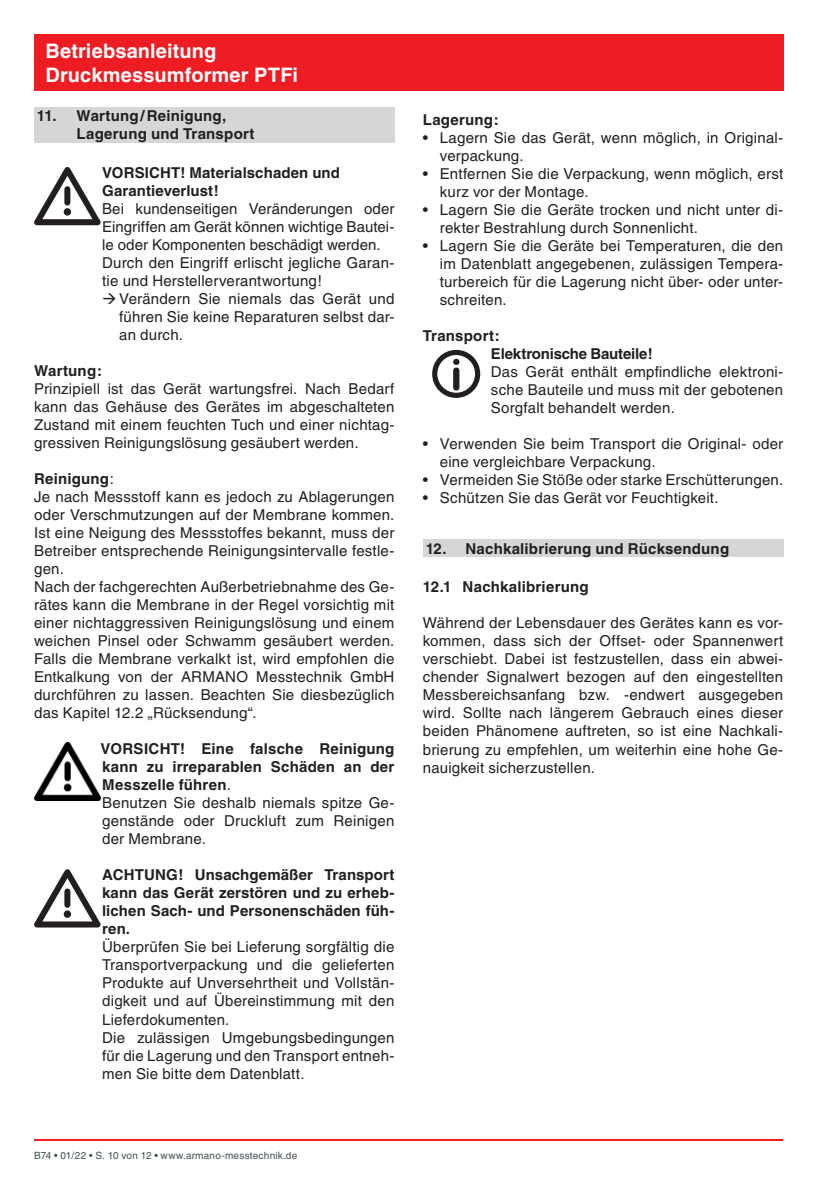
<style>
.page{position:relative;width:840px;height:1191px;background:#fff}
.page>*{position:absolute;margin:0;border:0;box-sizing:border-box;transform-origin:0 0}
.t1{font:700 20px/24px "Helvetica";letter-spacing:.005em;color:#fff}
.t2{font:15px/18px "Helvetica";letter-spacing:.015em;color:#231f20}
.t3{font:700 15px/18px "Helvetica";letter-spacing:.01em;color:#231f20}
.t4{font:700 15px/18px "Helvetica";letter-spacing:-.01em;color:#231f20}
.t5{font:10px "Helvetica";letter-spacing:.02em;color:#3d4f51}
.s1{font-weight:700}
</style>
<div class="page">
<hr style="left:34px;top:1139px;width:748px;height:2px;background:#ee1d23">
<div style="left:34px;top:34px;width:748px;height:57px;background:#ee1d23"></div>
<div style="left:432px;top:350px;width:48px;height:48px;border:5px solid #231f20;border-radius:50%"></div>
<svg style="left:453px;top:359px;width:6px;height:31px"></svg>
<div style="left:422px;top:539px;width:360px;height:17px;background:#d5d6d8"></div>
<div style="left:34px;top:107px;width:360px;height:35px;background:#d5d6d8"></div>
<svg style="left:34px;top:167px;width:67px;height:58px"></svg>
<div style="left:64px;top:208px;width:7px;height:8px;background:#231f20;border-radius:50%"></div>
<img style="left:34px;top:742px;width:66px;height:58px">
<svg style="left:34px;top:869px;width:67px;height:58px"></svg>
<div style="left:64px;top:910px;width:7px;height:8px;background:#231f20;border-radius:50%"></div>
<h1 class="t1" style="left:45px;top:39px;width:254px">Betriebsanleitung<br>Druckmessumformer PTFi</h1>
<p class="t3" style="left:77px;top:107px;width:179px;text-indent:-40px">11. Wartung/Reinigung,<br>Lagerung und Transport</p>
<p class="t3" style="left:102px;top:164px;width:239px">VORSICHT! Materialschaden und<br>Garantieverlust!</p>
<p class="t2" style="left:102px;top:200px;width:293px">Bei kundenseitigen Veränderungen oder Eingriffen am Gerät können wichtige Bautei&shy;le oder Komponenten beschädigt werden.<br>Durch den Eingriff erlischt jegliche Garan&shy;tie und Herstellerverantwortung!</p>
<p class="t2" style="left:119px;top:290px;width:276px;text-align:justify">Verändern Sie niemals das Gerät und führen Sie keine Reparaturen selbst dar&shy;an durch.</p>
<p class="t3" style="left:34px;top:362px;width:69px">Wartung:</p>
<p class="t2" style="left:34px;top:380px;width:362px;text-align:justify">Prinzipiell ist das Gerät wartungsfrei. Nach Bedarf kann das Gehäuse des Gerätes im abgeschalteten Zustand mit einem feuchten Tuch und einer nichtag&shy;gressiven Reinigungslösung gesäubert werden.</p>
<p class="t2" style="left:34px;top:470px;width:362px"><span class="s1">Reinigung</span>:<br>Je nach Messstoff kann es jedoch zu Ablagerungen oder Verschmutzungen auf der Membrane kommen.<br>Ist eine Neigung des Messstoffes bekannt, muss der Betreiber entsprechende Reinigungsintervalle festle&shy;gen.<br>Nach der fachgerechten Außerbetriebnahme des Ge&shy;rätes kann die Membrane in der Regel vorsichtig mit einer nichtaggressiven Reinigungslösung und einem weichen Pinsel oder Schwamm gesäubert werden.<br>Falls die Membrane verkalkt ist, wird empfohlen die Entkalkung von der ARMANO Messtechnik GmbH durchführen zu lassen. Beachten Sie diesbezüglich das Kapitel 12.2 „Rücksendung“.</p>
<p class="t2" style="left:101px;top:740px;width:295px"><span class="s1">VORSICHT! Eine falsche Reinigung kann zu irreparablen Schäden an der<br>Messzelle führen</span>.<br>Benutzen Sie deshalb niemals spitze Ge&shy;genstände oder Druckluft zum Reinigen der Membrane.</p>
<p class="t3" style="left:102px;top:866px;width:293px;text-align:justify">ACHTUNG! Unsachgemäßer Transport kann das Gerät zerstören und zu erheb&shy;lichen Sach- und Personenschäden füh&shy;ren.</p>
<p class="t2" style="left:102px;top:938px;width:293px">Überprüfen Sie bei Lieferung sorgfältig die Transportverpackung und die gelieferten Produkte auf Unversehrtheit und Vollstän&shy;digkeit und auf Übereinstimmung mit den Lieferdokumenten.<br>Die zulässigen Umgebungsbedingungen für die Lagerung und den Transport entneh&shy;men Sie bitte dem Datenblatt.</p>
<p class="t3" style="left:422px;top:110px;width:77px">Lagerung:</p>
<p class="t2" style="left:439px;top:129px;width:344px;text-indent:-17px">• Lagern Sie das Gerät, wenn möglich, in Original&shy;verpackung.</p>
<p class="t2" style="left:439px;top:165px;width:345px;text-indent:-17px">• Entfernen Sie die Verpackung, wenn möglich, erst kurz vor der Montage.</p>
<p class="t2" style="left:439px;top:201px;width:344px;text-indent:-17px">• Lagern Sie die Geräte trocken und nicht unter di&shy;rekter Bestrahlung durch Sonnenlicht.</p>
<p class="t2" style="left:439px;top:237px;width:345px;text-align:justify;text-indent:-17px">• Lagern Sie die Geräte bei Temperaturen, die den im Datenblatt angegebenen, zulässigen Tempera&shy;turbereich für die Lagerung nicht über- oder unter&shy;schreiten.</p>
<p class="t4" style="left:490px;top:326px;width:163px;text-indent:-68px">Transport:<br>Elektronische Bauteile!</p>
<p class="t2" style="left:490px;top:363px;width:293px;text-align:justify">Das Gerät enthält empfindliche elektroni&shy;sche Bauteile und muss mit der gebotenen Sorgfalt behandelt werden.</p>
<p class="t2" style="left:439px;top:435px;width:345px;text-indent:-17px">• Verwenden Sie beim Transport die Original- oder eine vergleichbare Verpackung.</p>
<p class="t2" style="left:422px;top:471px;width:361px">• Vermeiden Sie Stöße oder starke Erschütterungen.</p>
<p class="t2" style="left:422px;top:489px;width:297px">• Schützen Sie das Gerät vor Feuchtigkeit.</p>
<p class="t3" style="left:425px;top:539px;width:305px">12. Nachkalibrierung und Rücksendung</p>
<p class="t3" style="left:422px;top:578px;width:167px">12.1 Nachkalibrierung</p>
<p class="t2" style="left:422px;top:614px;width:362px;text-align:justify">Während der Lebensdauer des Gerätes kann es vor&shy;kommen, dass sich der Offset- oder Spannenwert verschiebt. Dabei ist festzustellen, dass ein abwei&shy;chender Signalwert bezogen auf den eingestellten Messbereichsanfang bzw. -endwert ausgegeben wird. Sollte nach längerem Gebrauch eines dieser beiden Phänomene auftreten, so ist eine Nachkali&shy;brierung zu empfehlen, um weiterhin eine hohe Ge&shy;nauigkeit sicherzustellen.</p>
<p class="t5" style="left:34px;top:1149px;width:265px">B74 • 01/22 • S. 10 von 12 • www.armano-messtechnik.de</p>
</div>
